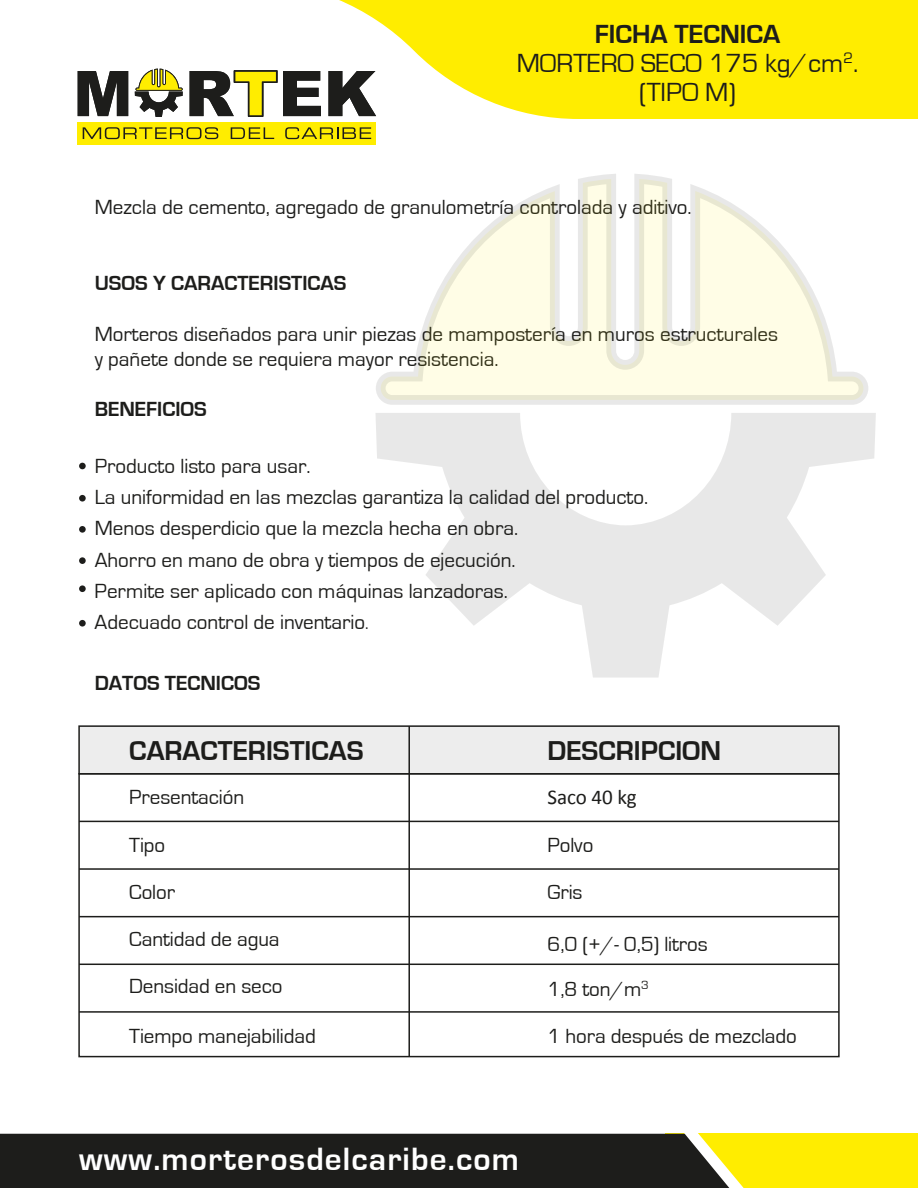
<style>
.page{position:relative;width:918px;height:1188px;background:#fff}
.page>*{position:absolute;margin:0;border:0;box-sizing:border-box;transform-origin:0 0}
.t1{font:700 33.3px "Eurostile";letter-spacing:.035em;color:#fff}
.t2{font:700 28.05px "Eurostile";color:#1d1d1b}
.t3{font:27px/29.4px "Eurostile";color:#1d1d1b;text-align:center}
.t4{font:21px/31.2px "Eurostile";color:#1d1d1b}
.t5{font:700 21px "Eurostile";color:#1d1d1b}
.t6{font:21px "Calibri";letter-spacing:-.005em;color:#1d1d1b}
.s1{font-weight:700}
.s2{font-size:18px}
</style>
<div class="page">
<svg style="left:328px;top:0;width:590px;height:119px;background:#feef25"></svg>
<div style="left:78px;top:773px;width:762px;height:284px;background:#fff;border:2px solid #1d1d1b"></div>
<hr style="left:79px;top:821px;width:760px;height:1px;background:#1d1d1b">
<hr style="left:79px;top:868px;width:760px;height:2px;background:#1d1d1b">
<hr style="left:79px;top:916px;width:760px;height:1px;background:#1d1d1b">
<hr style="left:79px;top:964px;width:760px;height:1px;background:#1d1d1b">
<hr style="left:79px;top:1011px;width:760px;height:2px;background:#1d1d1b">
<div style="left:78px;top:725px;width:762px;height:50px;background:#ededed;border:2px solid #1d1d1b"></div>
<hr style="left:408px;top:726px;width:2px;height:331px;background:#1d1d1b">
<div style="left:79px;top:463px;width:7px;height:6px;background:#1d1d1b;border-radius:50%"></div>
<div style="left:79px;top:495px;width:7px;height:7px;background:#1d1d1b;border-radius:50%"></div>
<div style="left:79px;top:526px;width:7px;height:7px;background:#1d1d1b;border-radius:50%"></div>
<div style="left:79px;top:557px;width:7px;height:7px;background:#1d1d1b;border-radius:50%"></div>
<div style="left:79px;top:585px;width:7px;height:7px;background:#1d1d1b;border-radius:50%"></div>
<div style="left:79px;top:620px;width:7px;height:7px;background:#1d1d1b;border-radius:50%"></div>
<div style="left:665px;top:1134px;width:253px;height:54px;background:#ffed00"></div>
<svg style="left:0;top:1133px;width:754px;height:55px;background:#2d2c20"></svg>
<svg style="left:375px;top:413px;width:501px;height:265px"></svg>
<svg style="left:376px;top:174px;width:492px;height:231px"></svg>
<div style="left:78px;top:122px;width:298px;height:23px;background:#ffed00"></div>
<svg style="left:83px;top:127px;width:135px;height:12px"></svg>
<svg style="left:231px;top:127px;width:43px;height:12px"></svg>
<svg style="left:285px;top:127px;width:86px;height:12px"></svg>
<svg style="left:78px;top:71px;width:50px;height:45px"></svg>
<svg style="left:190px;top:70px;width:131px;height:47px"></svg>
<svg style="left:328px;top:71px;width:48px;height:45px"></svg>
<svg style="left:135px;top:69px;width:48px;height:48px"></svg>
<p class="t3" style="left:517px;top:20px;width:343px"><span class="s1">FICHA TECNICA<br></span>MORTERO SECO 175 kg/cm<sup>2</sup>. (TIPO M)</p>
<p class="t4" style="left:95px;top:192px;width:598px">Mezcla de cemento, agregado de granulometría controlada y aditivo.</p>
<p class="t5" style="left:95px;top:273px;width:253px">USOS Y CARACTERISTICAS</p>
<p class="t4" style="left:95px;top:322px;width:685px;line-height:25.2px">Morteros diseñados para unir piezas de mampostería en muros estructurales y pañete donde se requiera mayor resistencia.</p>
<p class="t5" style="left:95px;top:400px;width:114px">BENEFICIOS</p>
<p class="t4" style="left:95px;top:451px;width:555px">Producto listo para usar.<br>La uniformidad en las mezclas garantiza la calidad del producto.<br>Menos desperdicio que la mezcla hecha en obra.<br>Ahorro en mano de obra y tiempos de ejecución.<br>Permite ser aplicado con máquinas lanzadoras.<br>Adecuado control de inventario<span class="s2">.</span></p>
<p class="t5" style="left:95px;top:674px;width:167px">DATOS TECNICOS</p>
<h2 class="t2" style="left:129px;top:738px;width:236px">CARACTERISTICAS</h2>
<h2 class="t2" style="left:548px;top:738px;width:175px">DESCRIPCION</h2>
<p class="t4" style="left:129px;top:782px;width:116px">Presentación</p>
<p class="t4" style="left:129px;top:830px;width:37px">Tipo</p>
<p class="t4" style="left:129px;top:877px;width:47px">Color</p>
<p class="t4" style="left:129px;top:924px;width:152px">Cantidad de agua</p>
<p class="t4" style="left:129px;top:971px;width:155px">Densidad en seco</p>
<p class="t4" style="left:129px;top:1021px;width:188px">Tiempo manejabilidad</p>
<p class="t6" style="left:548px;top:788px;width:91px">Saco 40 kg</p>
<p class="t4" style="left:548px;top:830px;width:47px">Polvo</p>
<p class="t4" style="left:548px;top:877px;width:37px">Gris</p>
<p class="t4" style="left:548px;top:923px;width:162px;line-height:44.4px">6,0 (+/- 0,5) litros<br>1,8 ton/m<sup>3</sup></p>
<p class="t4" style="left:548px;top:1021px;width:251px">1 hora después de mezclado</p>
<h1 class="t1" style="left:79px;top:1143px;width:441px">www.morterosdelcaribe.com</h1>
</div>
